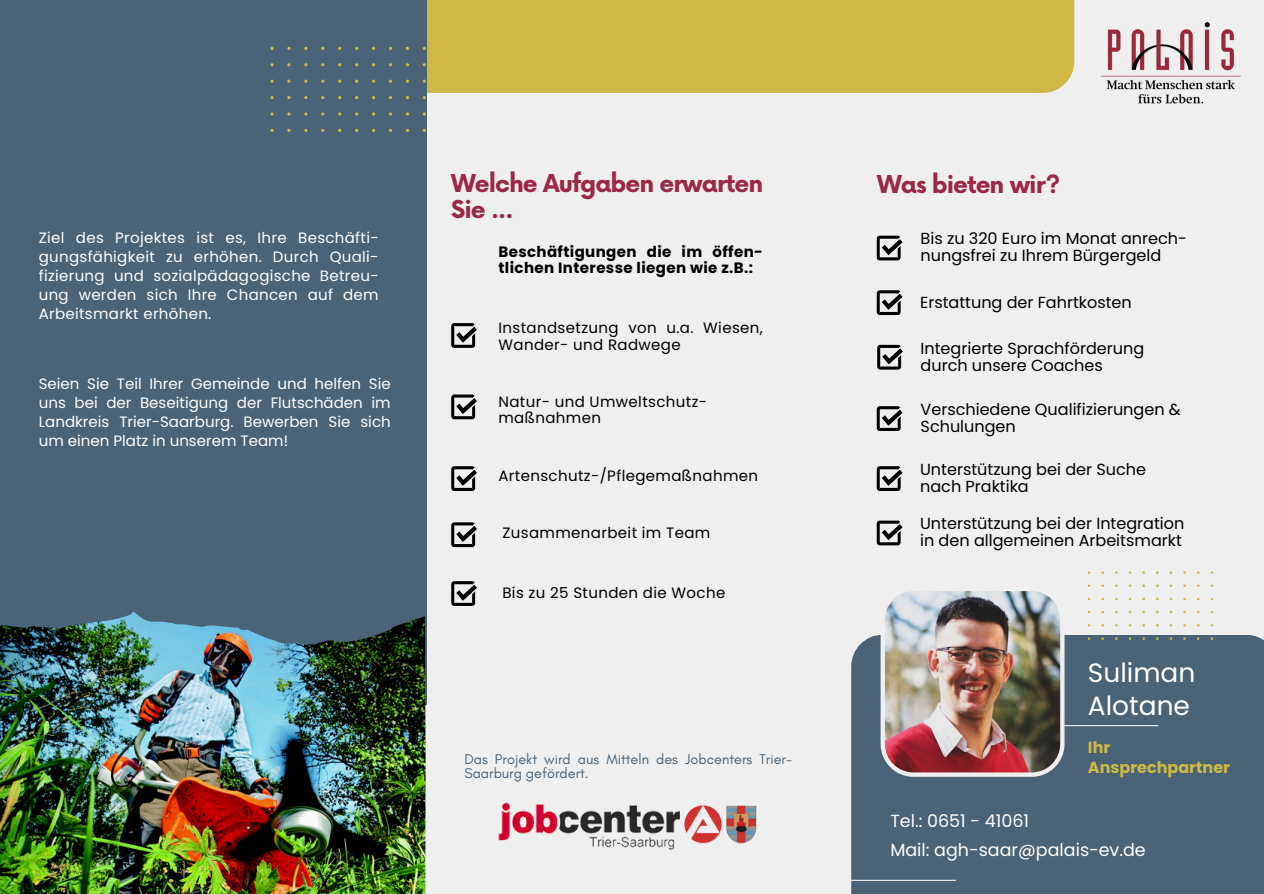
<style>
.page{position:relative;width:1264px;height:894px;background:#fff}
.page>*{position:absolute;margin:0;border:0;box-sizing:border-box;transform-origin:0 0}
.t1{font:26.4px/32.7px "Poppins";color:#fff}
.t2{font:700 24px/26px "Now";letter-spacing:-.04em;color:#9a2846}
.t3{font:17.55px/29.2px "Poppins";color:#fff}
.t4{font:16.05px/17px "Poppins";color:#000}
.t5{font:700 16.05px/20.2px "Poppins";color:#cfb845}
.t6{font:15px/19.2px "Poppins";letter-spacing:.01em;color:#fff;text-align:justify}
.t7{font:15px/17px "Poppins";letter-spacing:.025em;color:#000}
.t8{font:700 15px/15.8px "Poppins";letter-spacing:.025em;color:#000}
.t9{font:14.4px/14px "Glacial Indifference";color:#4a6376}
</style>
<div class="page">
<div style="left:0;top:0;width:1263px;height:893px;background:#efefef"></div>
<div style="left:426px;top:0;width:648px;height:93px;background:#cfb845"></div>
<div style="left:0;top:0;width:426px;height:704px;background:#4a6376"></div>
<div style="left:851px;top:634px;width:412px;height:259px;background:#4a6376"></div>
<hr style="left:999px;top:724px;width:159px;height:2px;background:#efefef">
<img style="left:880px;top:591px;width:184px;height:185px">
<svg style="left:270px;top:47px;width:155px;height:85px"></svg>
<svg style="left:1087px;top:571px;width:126px;height:68px"></svg>
<img style="left:0;top:612px;width:426px;height:281px">
<svg style="left:451px;top:323px;width:26px;height:25px"></svg>
<svg style="left:451px;top:394px;width:26px;height:25px"></svg>
<svg style="left:451px;top:466px;width:26px;height:25px"></svg>
<svg style="left:451px;top:522px;width:26px;height:25px"></svg>
<svg style="left:876px;top:235px;width:26px;height:25px"></svg>
<svg style="left:876px;top:290px;width:26px;height:25px"></svg>
<svg style="left:877px;top:345px;width:26px;height:24px"></svg>
<svg style="left:876px;top:406px;width:26px;height:25px"></svg>
<hr style="left:599px;top:879px;width:357px;height:1px;background:#efefef">
<svg style="left:451px;top:581px;width:26px;height:24px"></svg>
<svg style="left:876px;top:466px;width:26px;height:25px"></svg>
<svg style="left:876px;top:520px;width:26px;height:25px"></svg>
<img style="left:498px;top:802px;width:259px;height:48px">
<img style="left:1100px;top:22px;width:141px;height:82px">
<p class="t6" style="left:39px;top:228px;width:341px">Ziel des Projektes ist es, Ihre Beschäfti&shy;gungsfähigkeit zu erhöhen. Durch Quali&shy;fizierung und sozialpädagogische Betreu&shy;ung werden sich Ihre Chancen auf dem Arbeitsmarkt erhöhen.</p>
<p class="t6" style="left:39px;top:373px;width:353px">Seien Sie Teil Ihrer Gemeinde und helfen Sie uns bei der Beseitigung der Flutschäden im Landkreis Trier-Saarburg. Bewerben Sie sich um einen Platz in unserem Team!</p>
<h4 class="t2" style="left:451px;top:171px;width:313px">Welche Aufgaben erwarten<br>Sie ...</h4>
<p class="t8" style="left:498px;top:243px;width:266px">Beschäftigungen die im öffen&shy;tlichen Interesse liegen wie z.B.:</p>
<h1 class="t7" style="left:498px;top:319px;width:266px">Instandsetzung von u.a. Wiesen,<br>Wander- und Radwege</h1>
<h1 class="t7" style="left:498px;top:393px;width:210px;line-height:15.8px">Natur- und Umweltschutz&shy;maßnahmen</h1>
<h4 class="t7" style="left:498px;top:467px;width:261px">Artenschutz-/Pflegemaßnahmen</h4>
<p class="t7" style="left:502px;top:524px;width:209px">Zusammenarbeit im Team</p>
<p class="t7" style="left:502px;top:584px;width:224px">Bis zu 25 Stunden die Woche</p>
<p class="t9" style="left:464px;top:752px;width:329px">Das Projekt wird aus Mitteln des Jobcenters Trier-<br>Saarburg gefördert.</p>
<p class="t2" style="left:877px;top:172px;width:185px">Was bieten wir?</p>
<h5 class="t4" style="left:920px;top:230px;width:268px">Bis zu 320 Euro im Monat anrech&shy;nungsfrei zu Ihrem Bürgergeld</h5>
<h4 class="t4" style="left:920px;top:293px;width:213px">Erstattung der Fahrtkosten</h4>
<p class="t4" style="left:920px;top:339px;width:225px">Integrierte Sprachförderung durch unsere Coaches</p>
<h4 class="t4" style="left:920px;top:401px;width:262px">Verschiedene Qualifizierungen &amp;<br>Schulungen</h4>
<p class="t4" style="left:920px;top:461px;width:227px">Unterstützung bei der Suche nach Praktika</p>
<p class="t4" style="left:920px;top:515px;width:266px">Unterstützung bei der Integration in den allgemeinen Arbeitsmarkt</p>
<p class="t1" style="left:1087px;top:656px;width:109px">Suliman<br>Alotane</p>
<h4 class="t5" style="left:1087px;top:736px;width:144px">Ihr<br>Ansprechpartner</h4>
<p class="t3" style="left:890px;top:806px;width:257px">Tel.: 0651 - 41061<br>Mail: agh-saar@palais-ev.de</p>
</div>
